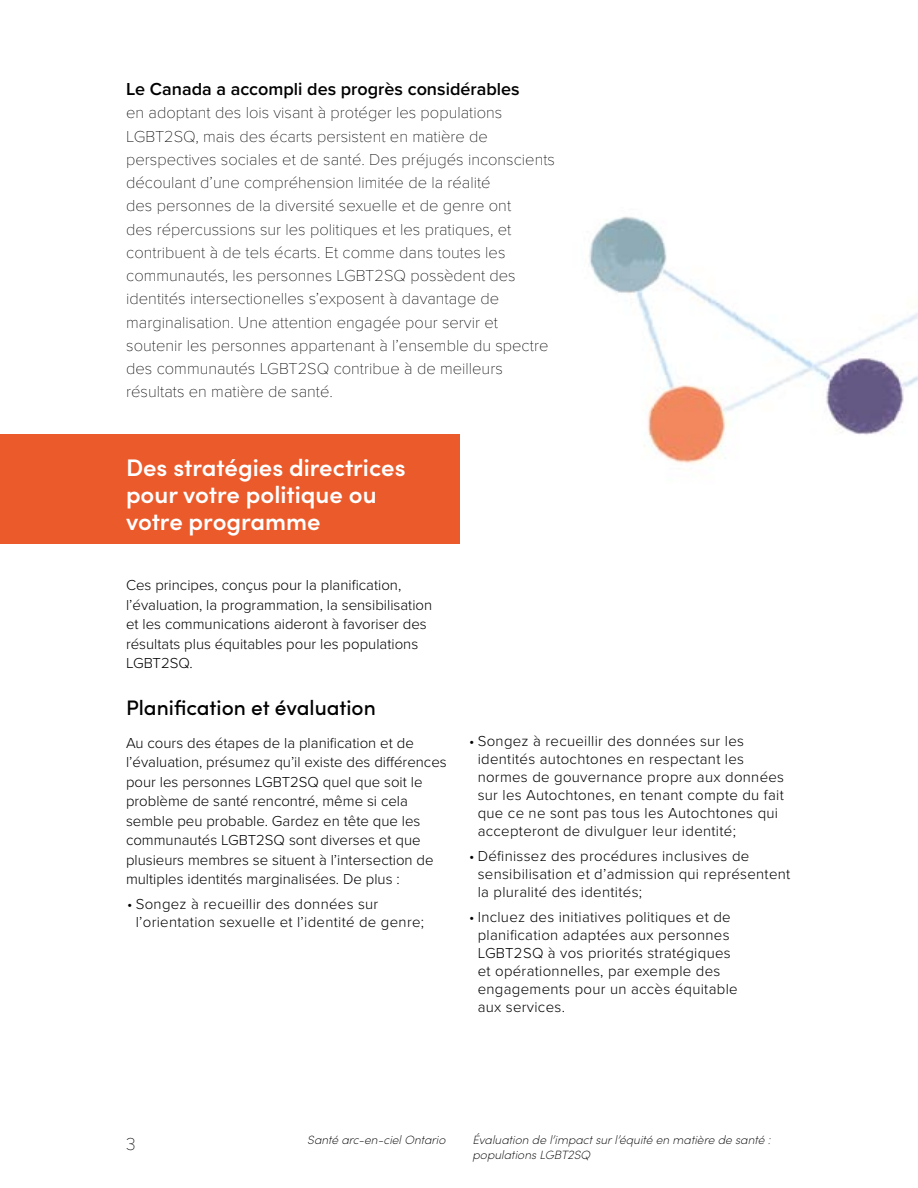
<style>
.page{position:relative;width:918px;height:1188px;background:#fff}
.page>*{position:absolute;margin:0;border:0;box-sizing:border-box;transform-origin:0 0}
.H2_-_Orange_Band{font:600 24px/27px "Sofia Pro";color:#fff}
.t1{font:500 21px "Sofia Pro";color:#000}
.Opening_Paragraph{font:600 18px "Proxima Nova";color:#000}
.t2{font:100 18px "Proxima Nova T";color:#000}
.Opening_Paragraph-2{font:100 16.5px/23.2px "Proxima Nova T";color:#000}
.t3{font:300 15px/18px "Proxima Nova";letter-spacing:.02em;color:#000}
.t4{font:300 15px/19.5px "Proxima Nova";color:#000}
.t5{font:italic 200 12px/15px "Sofia Pro";color:#000}
.s1{font-size:12.45px}
</style>
<div class="page">
<div style="left:0;top:434px;width:459px;height:110px;background:#eb5a2a"></div>
<img style="left:588px;top:216px;width:330px;height:248px">
<p class="Opening_Paragraph" style="left:126px;top:76px;width:395px">Le Canada a accompli des progrès considérables</p>
<p class="Opening_Paragraph-2" style="left:126px;top:100px;width:430px">en adoptant des lois visant à protéger les populations LGBT2SQ, mais des écarts persistent en matière de perspectives sociales et de santé. Des préjugés inconscients découlant d’une compréhension limitée de la réalité<br>des personnes de la diversité sexuelle et de genre ont<br>des répercussions sur les politiques et les pratiques, et contribuent à de tels écarts. Et comme dans toutes les communautés, les personnes LGBT2SQ possèdent des identités intersectionelles s’exposent à davantage de marginalisation. Une attention engagée pour servir et soutenir les personnes appartenant à l’ensemble du spectre des communautés LGBT2SQ contribue à de meilleurs résultats en matière de santé.</p>
<h2 class="H2_-_Orange_Band" style="left:126px;top:453px;width:281px">Des stratégies directrices pour votre politique ou votre programme</h2>
<p class="t4" style="left:126px;top:575px;width:308px">Ces principes, conçus pour la planification, l’évaluation, la programmation, la sensibilisation et les communications aideront à favoriser des résultats plus équitables pour les populations LGBT2SQ.</p>
<h3 class="t1" style="left:126px;top:692px;width:251px">Planification et évaluation</h3>
<p class="t4" style="left:126px;top:732px;width:322px">Au cours des étapes de la planification et de l’évaluation, présumez qu’il existe des différences pour les personnes LGBT2SQ quel que soit le problème de santé rencontré, même si cela semble peu probable. Gardez en tête que les communautés LGBT2SQ sont diverses et que plusieurs membres se situent à l’intersection de multiples identités marginalisées. De plus :</p>
<p class="t3" style="left:136px;top:894px;width:290px;text-indent:-9px">• Songez à recueillir des données sur l’orientation sexuelle et l’identité de genre;</p>
<p class="t3" style="left:478px;top:731px;width:308px;text-indent:-9px">• Songez à recueillir des données sur les identités autochtones en respectant les normes de gouvernance propre aux données sur les Autochtones, en tenant compte du fait que ce ne sont pas tous les Autochtones qui accepteront de divulguer leur identité;</p>
<p class="t3" style="left:478px;top:846px;width:314px;text-indent:-9px">• Définissez des procédures inclusives de sensibilisation et d’admission qui représentent la pluralité des identités;</p>
<p class="t3" style="left:478px;top:907px;width:261px;text-indent:-9px">• Incluez des initiatives politiques et de planification adaptées aux personnes LGBT2SQ à vos priorités stratégiques et opérationnelles, par exemple des engagements pour un accès équitable aux services.</p>
<p class="t2" style="left:126px;top:1130px;width:11px">3</p>
<p class="t5" style="left:307px;top:1132px;width:140px">Santé arc-en-ciel Ontario</p>
<p class="t5" style="left:472px;top:1132px;width:299px">Évaluation de l’impact sur l’équité en matière de santé : populations LGBT<span class="s1">2</span>SQ</p>
</div>
